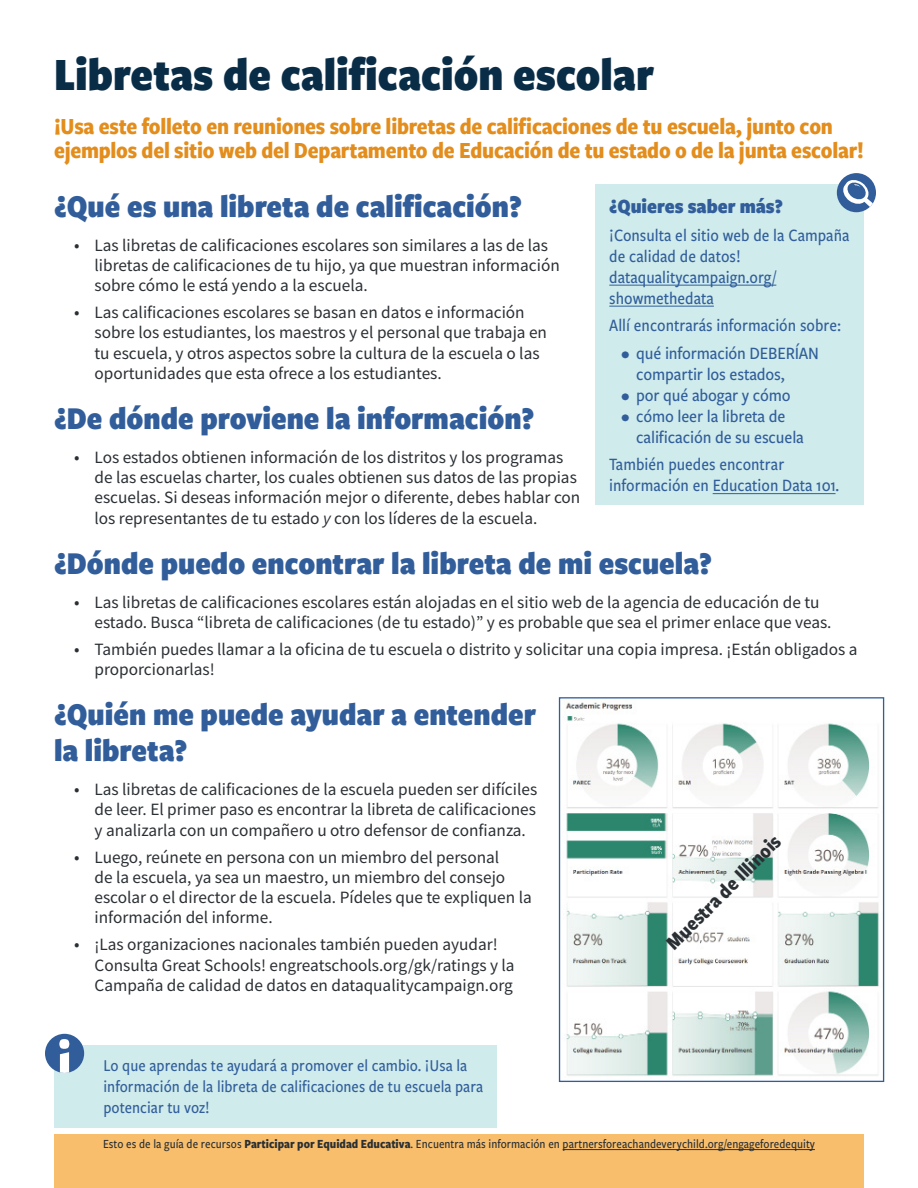
<style>
.page{position:relative;width:918px;height:1188px;background:#fff}
.page>*{position:absolute;margin:0;border:0;box-sizing:border-box;transform-origin:0 0}
.Header_1{font:900 48px "Freight Sans Cnd Pro";color:#0a2d47}
.Header_2{font:900 33px/36px "Freight Sans Cnd Pro";color:#315e9b}
.Header_1-2{font:700 24px/24px "Freight Sans Cnd Pro";letter-spacing:-.01em;color:#e38d1c}
.Header_1-3{font:700 21.15px "Freight Sans Cnd Pro";color:#2a2f33}
.Text_Box_Header_1{font:900 21px "Freight Sans Cnd Pro";color:#315e9b}
.Text_Box_Para_1{font:500 18px/21px "Freight Sans Cnd Pro";color:#315e9b}
.Text_Box_Para_1-2{font:500 18px/21px "Freight Sans Cnd Pro";color:#315e9b;scale:1.04 1}
.t1{font:17.25px/20.2px "Source Sans Pro";color:#2a2f33}
.Text_Box_Para_1-3{font:500 17.25px/21px "Freight Sans Cnd Pro";color:#315e9b}
.t2{font:500 12.9px "Freight Sans Cnd Pro";color:#2a2f33}
.s1{font-size:18px}
.s2{font-style:italic}
.s3{font-weight:700}
</style>
<div class="page">
<div style="left:54px;top:1134px;width:810px;height:54px;background:#f8be6c"></div>
<hr style="left:563px;top:1149px;width:252px;height:1px;background:#2a2f33">
<div style="left:596px;top:184px;width:268px;height:321px;background:#cfebeb"></div>
<hr style="left:609px;top:285px;width:167px;height:1px;background:#315e9b">
<hr style="left:609px;top:306px;width:105px;height:1px;background:#315e9b">
<hr style="left:713px;top:493px;width:123px;height:1px;background:#315e9b">
<div style="left:54px;top:1045px;width:443px;height:82px;background:#cfebeb"></div>
<img style="left:565px;top:702px;width:315px;height:374px">
<div style="left:559px;top:697px;width:325px;height:385px;border:1px solid #315e9b"></div>
<div style="left:837px;top:173px;width:39px;height:39px;background:#315e9b;border-radius:50%"></div>
<svg style="left:842px;top:179px;width:31px;height:28px"></svg>
<div style="left:45px;top:1034px;width:39px;height:39px;background:#315e9b;border-radius:50%"></div>
<svg style="left:59px;top:1039px;width:10px;height:34px"></svg>
<p class="Header_1" style="left:54px;top:41px;width:601px">Libretas de calificación escolar</p>
<p class="Header_1-2" style="left:54px;top:114px;width:811px">¡Usa este folleto en reuniones sobre libretas de calificaciones de tu escuela, junto con ejemplos del sitio web del Departamento de Educación de tu estado o de la junta escolar!</p>
<p class="Header_2" style="left:54px;top:187px;width:469px">¿Qué es una libreta de calificación?</p>
<p class="t1" style="left:94px;top:235px;width:467px;text-indent:-20px"><span class="s1">•</span> Las libretas de calificaciones escolares son similares a las de las libretas de calificaciones de tu hijo, ya que muestran información sobre cómo le está yendo a la escuela.</p>
<p class="t1" style="left:94px;top:302px;width:454px;text-indent:-20px"><span class="s1">•</span> Las calificaciones escolares se basan en datos e información sobre los estudiantes, los maestros y el personal que trabaja en tu escuela, y otros aspectos sobre la cultura de la escuela o las oportunidades que esta ofrece a los estudiantes.</p>
<p class="Header_2" style="left:54px;top:399px;width:482px">¿De dónde proviene la información?</p>
<p class="t1" style="left:94px;top:447px;width:487px;text-indent:-20px"><span class="s1">•</span> Los estados obtienen información de los distritos y los programas de las escuelas charter, los cuales obtienen sus datos de las propias escuelas. Si deseas información mejor o diferente, debes hablar con los representantes de tu estado <span class="s2">y</span> con los líderes de la escuela.</p>
<p class="Header_2" style="left:54px;top:544px;width:660px">¿Dónde puedo encontrar la libreta de mi escuela?</p>
<p class="t1" style="left:94px;top:592px;width:739px;text-indent:-20px"><span class="s1">•</span> Las libretas de calificaciones escolares están alojadas en el sitio web de la agencia de educación de tu estado. Busca “libreta de calificaciones (de tu estado)” y es probable que sea el primer enlace que veas.</p>
<p class="t1" style="left:94px;top:639px;width:765px;text-indent:-20px"><span class="s1">•</span> También puedes llamar a la oficina de tu escuela o distrito y solicitar una copia impresa. ¡Están obligados a proporcionarlas!</p>
<p class="Header_2" style="left:54px;top:695px;width:484px">¿Quién me puede ayudar a entender la libreta?</p>
<p class="t1" style="left:94px;top:779px;width:444px;text-align:justify;text-indent:-20px"><span class="s1">•</span> Las libretas de calificaciones de la escuela pueden ser difíciles de leer. El primer paso es encontrar la libreta de calificaciones y analizarla con un compañero u otro defensor de confianza.</p>
<p class="t1" style="left:94px;top:847px;width:439px;text-indent:-20px"><span class="s1">•</span> Luego, reúnete en persona con un miembro del personal<br>de la escuela, ya sea un maestro, un miembro del consejo escolar o el director de la escuela. Pídeles que te expliquen la información del informe.</p>
<p class="t1" style="left:94px;top:934px;width:422px;text-indent:-20px"><span class="s1">•</span> ¡Las organizaciones nacionales también pueden ayudar!<br>Consulta Great Schools! engreatschools.org/gk/ratings y la<br>Campaña de calidad de datos en dataqualitycampaign.org</p>
<p class="Text_Box_Header_1" style="left:609px;top:191px;width:175px">¿Quieres saber más?</p>
<p class="Text_Box_Para_1" style="left:609px;top:224px;width:242px">¡Consulta el sitio web de la Campaña de calidad de datos!</p>
<p class="Text_Box_Para_1" style="left:609px;top:266px;width:169px">dataqualitycampaign.org/ showmethedata</p>
<p class="Text_Box_Para_1" style="left:609px;top:314px;width:233px">Allí encontrarás información sobre:</p>
<p class="Text_Box_Para_1-2" style="left:636px;top:341px;width:177px;text-indent:-15px">• qué información DEBERÍAN compartir los estados,</p>
<p class="Text_Box_Para_1-2" style="left:621px;top:383px;width:164px">• por qué abogar y cómo</p>
<p class="Text_Box_Para_1-2" style="left:636px;top:404px;width:163px;text-indent:-15px">• cómo leer la libreta de calificación de su escuela</p>
<p class="Text_Box_Para_1" style="left:609px;top:453px;width:231px">También puedes encontrar información en Education Data 101.</p>
<p class="Header_1-3" style="left:659px;top:936px;width:155px;rotate:-45deg">Muestra de Illinois</p>
<p class="Text_Box_Para_1-3" style="left:104px;top:1055px;width:381px">Lo que aprendas te ayudará a promover el cambio. ¡Usa la información de la libreta de calificaciones de tu escuela para potenciar tu voz!</p>
<p class="t2" style="left:103px;top:1135px;width:713px">Esto es de la guía de recursos <span class="s3">Participar por Equidad Educativa</span>. Encuentra más información en partnersforeachandeverychild.org/engageforedequity</p>
</div>
